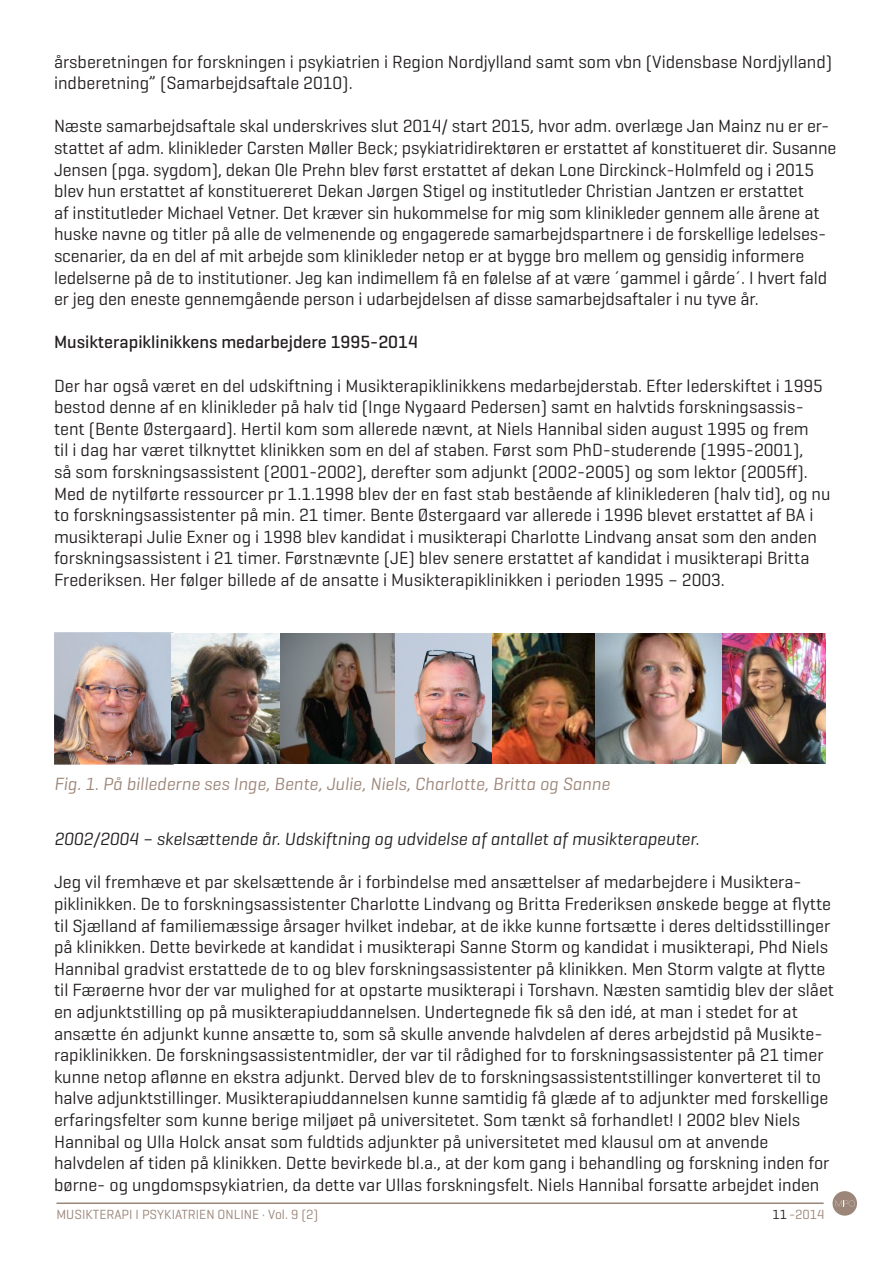
<style>
.page{position:relative;width:893px;height:1263px;background:#fff}
.page>*{position:absolute;margin:0;border:0;box-sizing:border-box;transform-origin:0 0}
.t1{font:18px/21.6px "Geogrotesque";color:#231f20}
.t2{font:italic 18px "Geogrotesque";color:#231f20}
.t3{font:italic 18px "Geogrotesque";color:#9c8679}
.t4{font:500 18px "Geogrotesque";color:#231f20}
.t5{font:13.5px "Geogrotesque";color:#9b8679}
.s1{color:#231f20}
</style>
<div class="page">
<img style="left:279px;top:633px;width:547px;height:131px">
<img style="left:55px;top:633px;width:117px;height:131px">
<div style="left:832px;top:1191px;width:25px;height:24px;background:#9b8679;border-radius:50%"></div>
<svg style="left:835px;top:1200px;width:20px;height:6px"></svg>
<hr style="left:56px;top:1202px;width:768px;height:2px;background:#9b8679">
<img style="left:172px;top:633px;width:107px;height:131px">
<p class="t1" style="left:54px;top:50px;width:780px">årsberetningen for forskningen i psykiatrien i Region Nordjylland samt som vbn (Vidensbase Nordjylland) indberetning” (Samarbejdsaftale 2010).</p>
<p class="t1" style="left:54px;top:115px;width:784px">Næste samarbejdsaftale skal underskrives slut 2014/ start 2015, hvor adm. overlæge Jan Mainz nu er er&shy;stattet af adm. klinikleder Carsten Møller Beck; psykiatridirektøren er erstattet af konstitueret dir. Susanne Jensen (pga. sygdom), dekan Ole Prehn blev først erstattet af dekan Lone Dirckinck-Holmfeld og i 2015 blev hun erstattet af konstituereret Dekan Jørgen Stigel og institutleder Christian Jantzen er erstattet<br>af institutleder Michael Vetner. Det kræver sin hukommelse for mig som klinikleder gennem alle årene at huske navne og titler på alle de velmenende og engagerede samarbejdspartnere i de forskellige ledelses&shy;scenarier, da en del af mit arbejde som klinikleder netop er at bygge bro mellem og gensidig informere ledelserne på de to institutioner. Jeg kan indimellem få en følelse af at være ´gammel i gårde´. I hvert fald er jeg den eneste gennemgående person i udarbejdelsen af disse samarbejdsaftaler i nu tyve år.</p>
<p class="t4" style="left:54px;top:331px;width:365px">Musikterapiklinikkens medarbejdere 1995-2014</p>
<p class="t1" style="left:54px;top:374px;width:778px">Der har også været en del udskiftning i Musikterapiklinikkens medarbejderstab. Efter lederskiftet i 1995 bestod denne af en klinikleder på halv tid (Inge Nygaard Pedersen) samt en halvtids forskningsassis&shy;tent (Bente Østergaard). Hertil kom som allerede nævnt, at Niels Hannibal siden august 1995 og frem<br>til i dag har været tilknyttet klinikken som en del af staben. Først som PhD-studerende (1995-2001),<br>så som forskningsassistent (2001-2002), derefter som adjunkt (2002-2005) og som lektor (2005ff).<br>Med de nytilførte ressourcer pr 1.1.1998 blev der en fast stab bestående af kliniklederen (halv tid), og nu to forskningsassistenter på min. 21 timer. Bente Østergaard var allerede i 1996 blevet erstattet af BA i musikterapi Julie Exner og i 1998 blev kandidat i musikterapi Charlotte Lindvang ansat som den anden forskningsassistent i 21 timer. Førstnævnte (JE) blev senere erstattet af kandidat i musikterapi Britta Frederiksen. Her følger billede af de ansatte i Musikterapiklinikken i perioden 1995 – 2003.</p>
<p class="t3" style="left:54px;top:772px;width:557px">Fig. 1. På billederne ses Inge, Bente, Julie, Niels, Charlotte, Britta og Sanne</p>
<p class="t2" style="left:54px;top:828px;width:647px">2002/2004 – skelsættende år. Udskiftning og udvidelse af antallet af musikterapeuter.</p>
<p class="t1" style="left:54px;top:871px;width:782px">Jeg vil fremhæve et par skelsættende år i forbindelse med ansættelser af medarbejdere i Musiktera&shy;piklinikken. De to forskningsassistenter Charlotte Lindvang og Britta Frederiksen ønskede begge at flytte til Sjælland af familiemæssige årsager hvilket indebar, at de ikke kunne fortsætte i deres deltidsstillinger på klinikken. Dette bevirkede at kandidat i musikterapi Sanne Storm og kandidat i musikterapi, Phd Niels Hannibal gradvist erstattede de to og blev forskningsassistenter på klinikken. Men Storm valgte at flytte til Færøerne hvor der var mulighed for at opstarte musikterapi i Torshavn. Næsten samtidig blev der slået en adjunktstilling op på musikterapiuddannelsen. Undertegnede fik så den idé, at man i stedet for at ansætte én adjunkt kunne ansætte to, som så skulle anvende halvdelen af deres arbejdstid på Musikte-</p>
<p class="t1" style="left:54px;top:1044px;width:776px">rapiklinikken. De forskningsassistentmidler, der var til rådighed for to forskningsassistenter på 21 timer kunne netop aflønne en ekstra adjunkt. Derved blev de to forskningsassistentstillinger konverteret til to halve adjunktstillinger. Musikterapiuddannelsen kunne samtidig få glæde af to adjunkter med forskellige erfaringsfelter som kunne berige miljøet på universitetet. Som tænkt så forhandlet! I 2002 blev Niels Hannibal og Ulla Holck ansat som fuldtids adjunkter på universitetet med klausul om at anvende</p>
<p class="t1" style="left:54px;top:1152px;width:777px">halvdelen af tiden på klinikken. Dette bevirkede bl.a., at der kom gang i behandling og forskning inden for børne- og ungdomspsykiatrien, da dette var Ullas forskningsfelt. Niels Hannibal forsatte arbejdet inden</p>
<p class="t5" style="left:56px;top:1206px;width:263px">MUSIKTERAPI I PSYKIATRIEN ONLINE · Vol. 9 (2)</p>
<p class="t5" style="left:772px;top:1206px;width:54px"><span class="s1">11</span>-2014</p>
</div>
